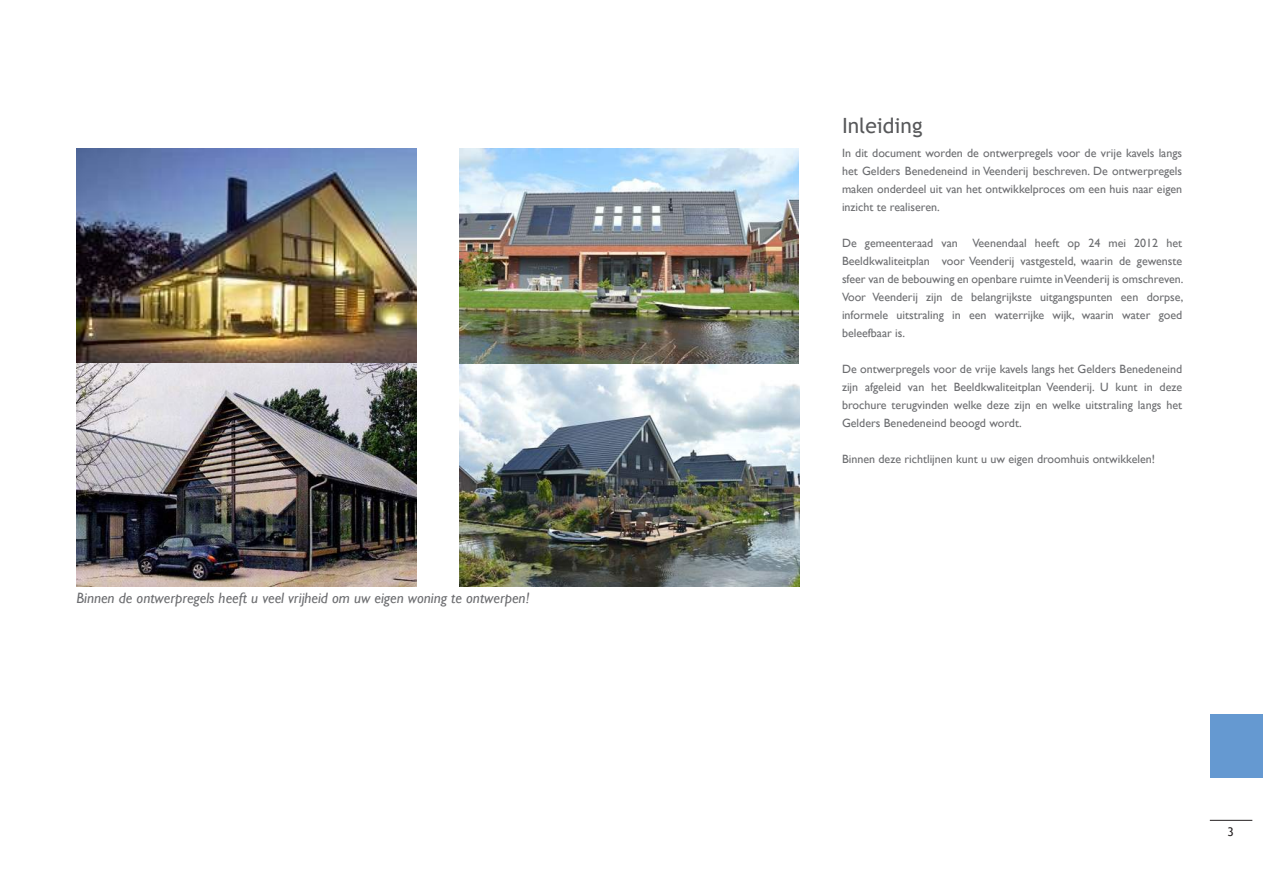
<style>
.page{position:relative;width:1263px;height:893px;background:#fff}
.page>*{position:absolute;margin:0;border:0;box-sizing:border-box;transform-origin:0 0}
.t1{font:21px "Trebuchet MS";color:#57585a}
.t2{font:italic 15px "Gill Sans";color:#6c6d70}
.t3{font:12px/18px "Gill Sans";color:#6c6d70;text-align:justify}
.t4{font:12px "Trebuchet MS";color:#231f20}
</style>
<div class="page">
<hr style="left:1210px;top:820px;width:42px;height:1px;background:#231f20">
<div style="left:1210px;top:714px;width:53px;height:64px;background:#6599d1"></div>
<img style="left:459px;top:149px;width:340px;height:438px">
<img style="left:77px;top:149px;width:340px;height:438px">
<p class="t2" style="left:77px;top:589px;width:454px">Binnen de ontwerpregels heeft u veel vrijheid om uw eigen woning te ontwerpen!</p>
<h1 class="t1" style="left:842px;top:112px;width:82px">Inleiding</h1>
<p class="t3" style="left:842px;top:144px;width:342px">In dit document worden de ontwerpregels voor de vrije kavels langs het Gelders Benedeneind in Veenderij beschreven. De ontwerpregels maken onderdeel uit van het ontwikkelproces om een huis naar eigen inzicht te realiseren.</p>
<p class="t3" style="left:842px;top:234px;width:343px">De gemeenteraad van Veenendaal heeft op 24 mei 2012 het Beeldkwaliteitplan voor Veenderij vastgesteld, waarin de gewenste sfeer van de bebouwing en openbare ruimte in Veenderij is omschreven.<br>Voor Veenderij zijn de belangrijkste uitgangspunten een dorpse, informele uitstraling in een waterrijke wijk, waarin water goed beleefbaar is.</p>
<p class="t3" style="left:842px;top:360px;width:342px">De ontwerpregels voor de vrije kavels langs het Gelders Benedeneind zijn afgeleid van het Beeldkwaliteitplan Veenderij. U kunt in deze brochure terugvinden welke deze zijn en welke uitstraling langs het Gelders Benedeneind beoogd wordt.</p>
<p class="t3" style="left:842px;top:450px;width:315px">Binnen deze richtlijnen kunt u uw eigen droomhuis ontwikkelen!</p>
<p class="t4" style="left:1227px;top:824px;width:8px">3</p>
</div>
